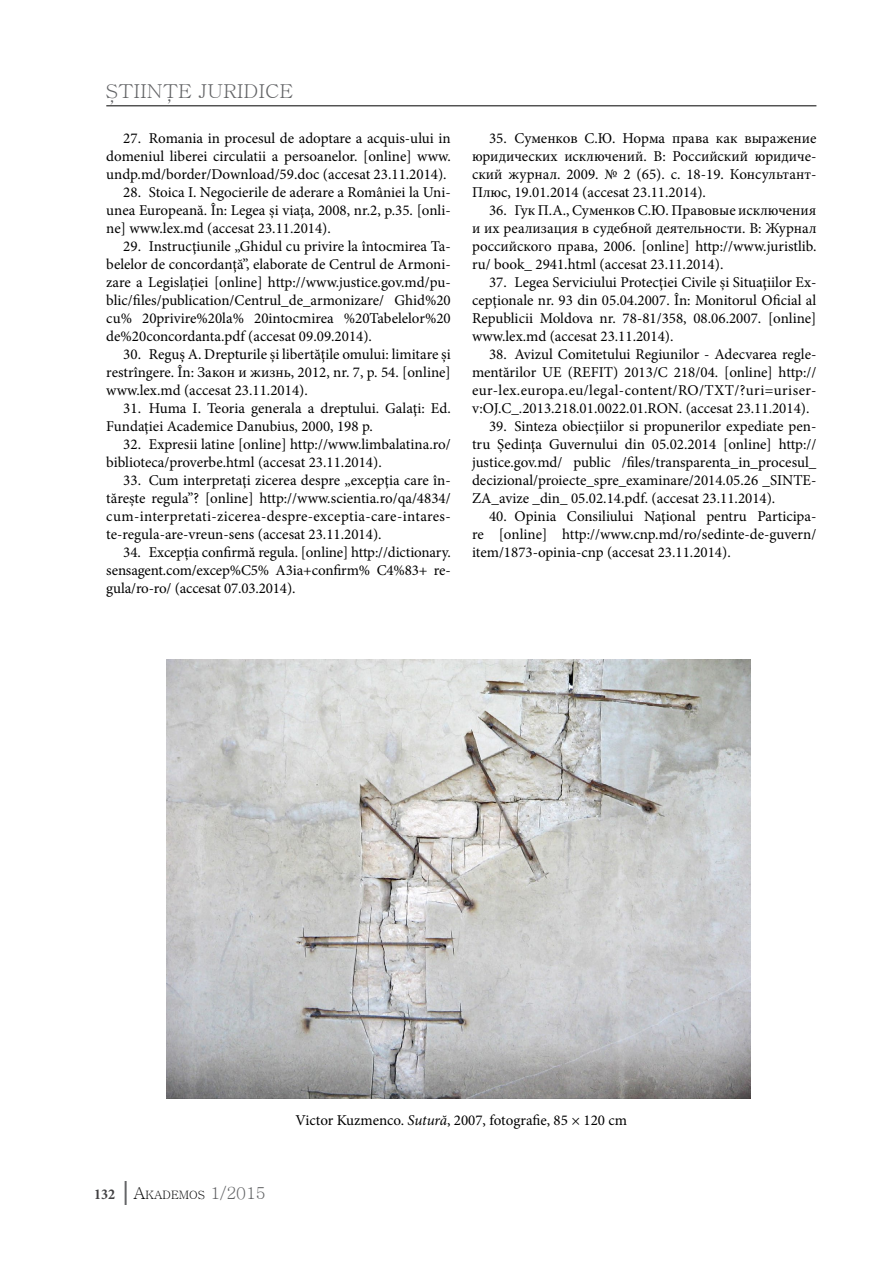
<style>
.page{position:relative;width:893px;height:1263px;background:#fff}
.page>*{position:absolute;margin:0;border:0;box-sizing:border-box;transform-origin:0 0}
.t1{font:19.2px "Batang";color:#636466;scale:1.06 1}
.t2{font:15px/18px "Minion Pro";color:#000;text-align:justify}
.t3{font:11.55px "Batang";color:#000}
.s1{font-family:"Minion Pro";font-weight:700;font-stretch:condensed;font-size:15px;color:#414042}
.s2{font-family:"Minion Pro";font-weight:700;font-stretch:condensed;font-size:24px;color:#636466}
.s3{font-size:16.5px}
.s4{font-size:16.5px;color:#636466}
.s5{font-style:italic}
</style>
<div class="page">
<hr style="left:106px;top:105px;width:710px;height:1px;background:#000">
<img style="left:166px;top:659px;width:584px;height:439px">
<p class="t1" style="left:105px;top:81px;width:179px">STIINTE JURIDICE</p>
<p class="t1" style="left:109px;top:85px;width:7px">,</p>
<p class="t1" style="left:166px;top:85px;width:7px">,</p>
<p class="t2" style="left:106px;top:129px;width:346px;text-indent:17px">27. Romania in procesul de adoptare a acquis-ului in domeniul liberei circulatii a persoanelor. [online] www. undp.md/border/Download/59.doc (accesat 23.11.2014).</p>
<p class="t2" style="left:106px;top:183px;width:346px;text-indent:17px">28. Stoica I. Negocierile de aderare a României la Uni&shy;unea Europeană. În: Legea şi viaţa, 2008, nr.2, p.35. [onli&shy;ne] www.lex.md (accesat 23.11.2014).</p>
<p class="t2" style="left:106px;top:237px;width:346px;text-indent:17px">29. Instrucţiunile „Ghidul cu privire la întocmirea Ta&shy;belelor de concordanţă”, elaborate de Centrul de Armoni&shy;zare a Legislaţiei [online] http://www.justice.gov.md/pu&shy;blic/files/publication/Centrul_de_armonizare/ Ghid%20 cu% 20privire%20la% 20intocmirea %20Tabelelor%20 de%20concordanta.pdf (accesat 09.09.2014).</p>
<p class="t2" style="left:106px;top:345px;width:346px;text-indent:17px">30. Reguş A. Drepturile şi libertăţile omului: limitare şi restrîngere. În: Закон и жизнь, 2012, nr. 7, p. 54. [online] www.lex.md (accesat 23.11.2014).</p>
<p class="t2" style="left:106px;top:399px;width:346px;text-indent:17px">31. Huma I. Teoria generala a dreptului. Galaţi: Ed.<br>Fundaţiei Academice Danubius, 2000, 198 p.</p>
<p class="t2" style="left:106px;top:435px;width:346px;text-indent:17px">32. Expresii latine [online] http://www.limbalatina.ro/ biblioteca/proverbe.html (accesat 23.11.2014).</p>
<p class="t2" style="left:106px;top:471px;width:346px;text-indent:17px">33. Cum interpretaţi zicerea despre „excepţia care în&shy;tăreşte regula”? [online] http://www.scientia.ro/qa/4834/ cum-interpretati-zicerea-despre-exceptia-care-intares&shy;te-regula-are-vreun-sens (accesat 23.11.2014).</p>
<p class="t2" style="left:106px;top:543px;width:346px;text-indent:17px">34. Excepția confirmă regula. [online] http://dictionary. sensagent.com/excep%C5% A3ia+confirm% C4%83+ re&shy;gula/ro-ro/ (accesat 07.03.2014).</p>
<p class="t2" style="left:472px;top:129px;width:346px;text-indent:17px">35. Суменков С.Ю. Норма права как выражение юридических исключений. B: Российский юридиче&shy;ский журнал. 2009. № 2 (65). c. 18-19. Консультант-Плюс, 19.01.2014 (accesat 23.11.2014).</p>
<p class="t2" style="left:472px;top:201px;width:346px;text-indent:17px">36. Гук П.А., Суменков С.Ю. Правовые исключения и их реализация в судебной деятельности. В: Журнал российского права, 2006. [online] http://www.juristlib. ru/ book_ 2941.html (accesat 23.11.2014).</p>
<p class="t2" style="left:472px;top:273px;width:346px;text-indent:17px">37. Legea Serviciului Protecţiei Civile şi Situaţiilor Ex&shy;cepţionale nr. 93 din 05.04.2007. În: Monitorul Oficial al Republicii Moldova nr. 78-81/358, 08.06.2007. [online] www.lex.md (accesat 23.11.2014).</p>
<p class="t2" style="left:472px;top:345px;width:346px;text-indent:17px">38. Avizul Comitetului Regiunilor - Adecvarea regle&shy;mentărilor UE (REFIT) 2013/C 218/04. [online] http:// eur-lex.europa.eu/legal-content/RO/TXT/?uri=uriser&shy;v:OJ.C_.2013.218.01.0022.01.RON. (accesat 23.11.2014).</p>
<p class="t2" style="left:472px;top:417px;width:346px;text-indent:17px">39. Sinteza obiecţiilor si propunerilor expediate pen&shy;tru Şedinţa Guvernului din 05.02.2014 [online] http:// justice.gov.md/ public /files/transparenta_in_procesul_ decizional/proiecte_spre_examinare/2014.05.26 _SINTE-ZA_avize _din_ 05.02.14.pdf. (accesat 23.11.2014).</p>
<p class="t2" style="left:472px;top:507px;width:346px;text-indent:17px">40. Opinia Consiliului Naţional pentru Participa&shy;re [online] http://www.cnp.md/ro/sedinte-de-guvern/ item/1873-opinia-cnp (accesat 23.11.2014).</p>
<p class="t3" style="left:94px;top:1189px;width:173px"><span class="s1">132</span> <span class="s2">|</span> <span class="s3">A</span>KADEMOS <span class="s4">1/2015</span></p>
<p class="t2" style="left:296px;top:1112px;width:333px">Victor Kuzmenco. <span class="s5">Sutură</span>, 2007, fotografie, 85 × 120 cm</p>
</div>
